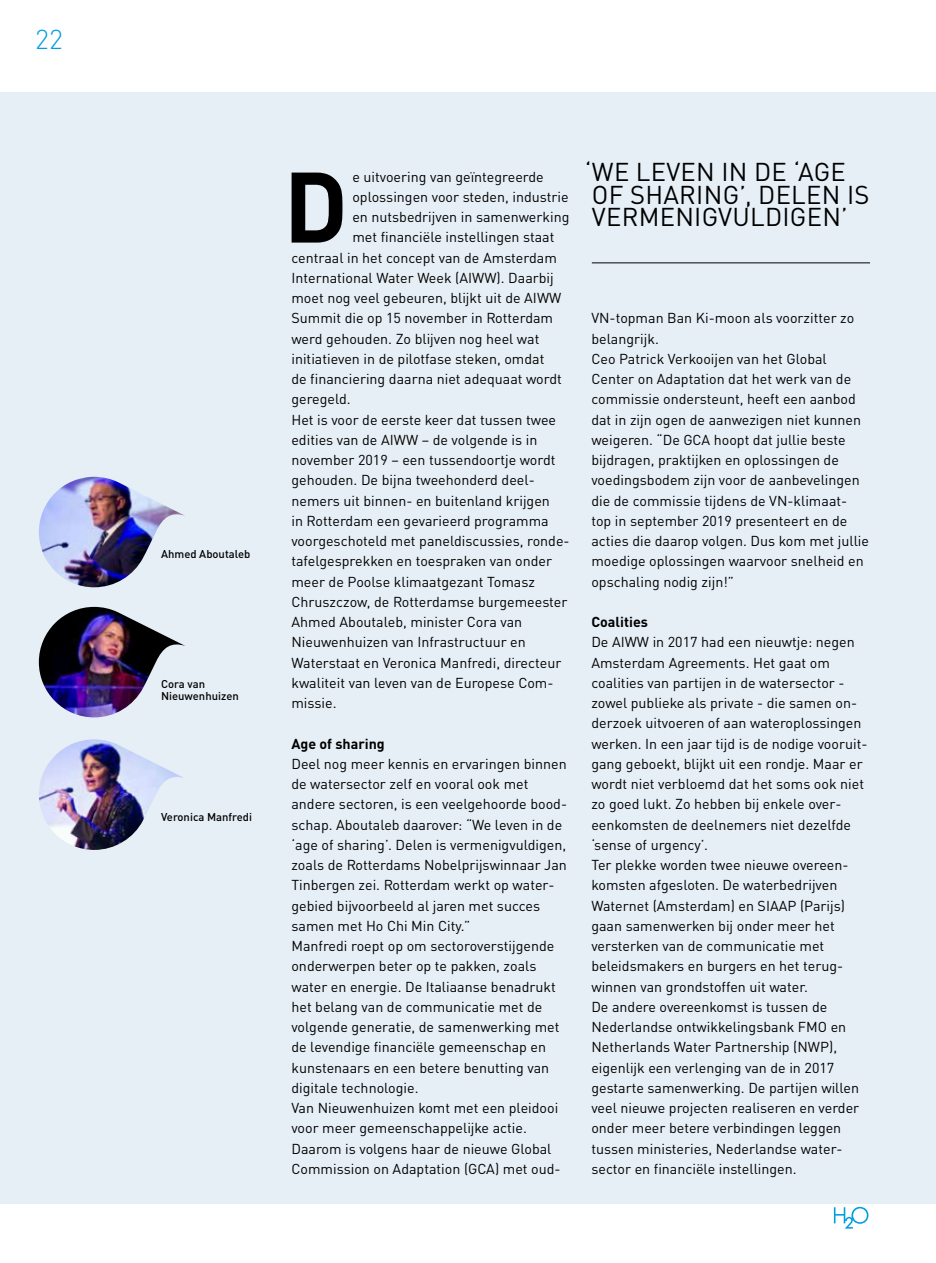
<style>
.page{position:relative;width:936px;height:1263px;background:#fff}
.page>*{position:absolute;margin:0;border:0;box-sizing:border-box;transform-origin:0 0}
.t1{font:700 98.25px "DIN Pro";color:#000}
.t2{font:300 27px "DIN Pro";color:#009ee3}
.t3{font:25.5px/22.5px "DIN Pro";letter-spacing:.01em;color:#000}
.t4{font:14.25px/20.2px "DIN Pro";color:#000}
.t5{font:700 14.25px "DIN Pro";color:#000}
.t6{font:500 11.25px/12px "DIN Pro";color:#000}
</style>
<div class="page">
<svg style="left:833px;top:1207px;width:35px;height:21px"></svg>
<div style="left:0;top:92px;width:935px;height:1112px;background:#e6eff6"></div>
<img style="left:39px;top:477px;width:146px;height:110px">
<img style="left:39px;top:739px;width:145px;height:111px">
<img style="left:39px;top:607px;width:146px;height:110px">
<hr style="left:591px;top:263px;width:279px;height:1px;background:#000">
<h2 class="t2" style="left:35px;top:18px;width:29px">22</h2>
<p class="t6" style="left:161px;top:547px;width:91px">Ahmed Aboutaleb</p>
<p class="t6" style="left:161px;top:677px;width:79px">Cora van<br>Nieuwenhuizen</p>
<p class="t6" style="left:161px;top:810px;width:93px">Veronica Manfredi</p>
<p class="t4" style="left:352px;top:165px;width:193px">e uitvoering van geïntegreerde</p>
<p class="t4" style="left:352px;top:185px;width:218px">oplossingen voor steden, industrie</p>
<p class="t4" style="left:352px;top:205px;width:218px">en nutsbedrijven in samenwerking</p>
<p class="t4" style="left:352px;top:226px;width:204px">met financiële instellingen staat</p>
<p class="t4" style="left:291px;top:246px;width:267px">centraal in het concept van de Amsterdam</p>
<p class="t4" style="left:291px;top:266px;width:264px">International Water Week (AIWW). Daarbij</p>
<p class="t4" style="left:291px;top:286px;width:271px">moet nog veel gebeuren, blijkt uit de AIWW</p>
<p class="t4" style="left:291px;top:307px;width:263px">Summit die op 15 november in Rotterdam</p>
<p class="t4" style="left:291px;top:327px;width:249px">werd gehouden. Zo blijven nog heel wat</p>
<p class="t4" style="left:291px;top:347px;width:254px">initiatieven in de pilotfase steken, omdat</p>
<p class="t4" style="left:291px;top:367px;width:272px">de financiering daarna niet adequaat wordt</p>
<p class="t4" style="left:291px;top:388px;width:61px">geregeld.</p>
<p class="t4" style="left:291px;top:408px;width:266px">Het is voor de eerste keer dat tussen twee</p>
<p class="t4" style="left:291px;top:428px;width:247px">edities van de AIWW – de volgende is in</p>
<p class="t4" style="left:291px;top:448px;width:266px">november 2019 – een tussendoortje wordt</p>
<p class="t4" style="left:291px;top:469px;width:245px">gehouden. De bijna tweehonderd deel-</p>
<p class="t4" style="left:291px;top:489px;width:260px">nemers uit binnen- en buitenland krijgen</p>
<p class="t4" style="left:291px;top:509px;width:259px">in Rotterdam een gevarieerd programma</p>
<p class="t4" style="left:291px;top:529px;width:280px">voorgeschoteld met paneldiscussies, ronde-</p>
<p class="t4" style="left:291px;top:550px;width:262px">tafelgesprekken en toespraken van onder</p>
<p class="t4" style="left:291px;top:570px;width:245px">meer de Poolse klimaatgezant Tomasz</p>
<p class="t4" style="left:291px;top:590px;width:277px">Chruszczow, de Rotterdamse burgemeester</p>
<p class="t4" style="left:291px;top:610px;width:232px">Ahmed Aboutaleb, minister Cora van</p>
<p class="t4" style="left:291px;top:631px;width:236px">Nieuwenhuizen van Infrastructuur en</p>
<p class="t4" style="left:291px;top:651px;width:271px">Waterstaat en Veronica Manfredi, directeur</p>
<p class="t4" style="left:291px;top:671px;width:263px">kwaliteit van leven van de Europese Com-</p>
<p class="t4" style="left:291px;top:691px;width:47px">missie.</p>
<p class="t5" style="left:291px;top:732px;width:95px">Age of sharing</p>
<p class="t4" style="left:291px;top:752px;width:277px">Deel nog meer kennis en ervaringen binnen de watersector zelf en vooral ook met andere sectoren, is een veelgehoorde bood&shy;schap. Aboutaleb daarover: “We leven in de ‘age of sharing’. Delen is vermenigvuldigen, zoals de Rotterdams Nobelprijswinnaar Jan Tinbergen zei. Rotterdam werkt op water&shy;gebied bijvoorbeeld al jaren met succes samen met Ho Chi Min City.”<br>Manfredi roept op om sectoroverstijgende onderwerpen beter op te pakken, zoals water en energie. De Italiaanse benadrukt het belang van de communicatie met de volgende generatie, de samenwerking met de levendige financiële gemeenschap en kunstenaars en een betere benutting van digitale technologie.<br>Van Nieuwenhuizen komt met een pleidooi voor meer gemeenschappelijke actie.<br>Daarom is volgens haar de nieuwe Global Commission on Adaptation (GCA) met oud-</p>
<h1 class="t1" style="left:283px;top:125px;width:66px">D</h1>
<h3 class="t3" style="left:585px;top:158px;width:286px">‘WE LEVEN IN DE ‘AGE<br>OF SHARING’, DELEN IS<br>VERMENIGVULDIGEN’</h3>
<p class="t4" style="left:591px;top:307px;width:279px">VN-topman Ban Ki-moon als voorzitter zo belangrijk.<br>Ceo Patrick Verkooijen van het Global Center on Adaptation dat het werk van de commissie ondersteunt, heeft een aanbod dat in zijn ogen de aanwezigen niet kunnen weigeren. “De GCA hoopt dat jullie beste bijdragen, praktijken en oplossingen de voedingsbodem zijn voor de aanbevelingen die de commissie tijdens de VN-klimaat&shy;top in september 2019 presenteert en de acties die daarop volgen. Dus kom met jullie moedige oplossingen waarvoor snelheid en opschaling nodig zijn!”</p>
<p class="t5" style="left:591px;top:610px;width:58px">Coalities</p>
<p class="t4" style="left:591px;top:631px;width:277px">De AIWW in 2017 had een nieuwtje: negen Amsterdam Agreements. Het gaat om coalities van partijen in de watersector - zowel publieke als private - die samen on&shy;derzoek uitvoeren of aan wateroplossingen werken. In een jaar tijd is de nodige vooruit&shy;gang geboekt, blijkt uit een rondje. Maar er wordt niet verbloemd dat het soms ook niet zo goed lukt. Zo hebben bij enkele over&shy;eenkomsten de deelnemers niet dezelfde ‘sense of urgency’.<br>Ter plekke worden twee nieuwe overeen&shy;komsten afgesloten. De waterbedrijven Waternet (Amsterdam) en SIAAP (Parijs) gaan samenwerken bij onder meer het versterken van de communicatie met beleidsmakers en burgers en het terug&shy;winnen van grondstoffen uit water.<br>De andere overeenkomst is tussen de Nederlandse ontwikkelingsbank FMO en Netherlands Water Partnership (NWP), eigenlijk een verlenging van de in 2017 gestarte samenwerking. De partijen willen veel nieuwe projecten realiseren en verder onder meer betere verbindingen leggen tussen ministeries, Nederlandse water&shy;sector en financiële instellingen.</p>
</div>
